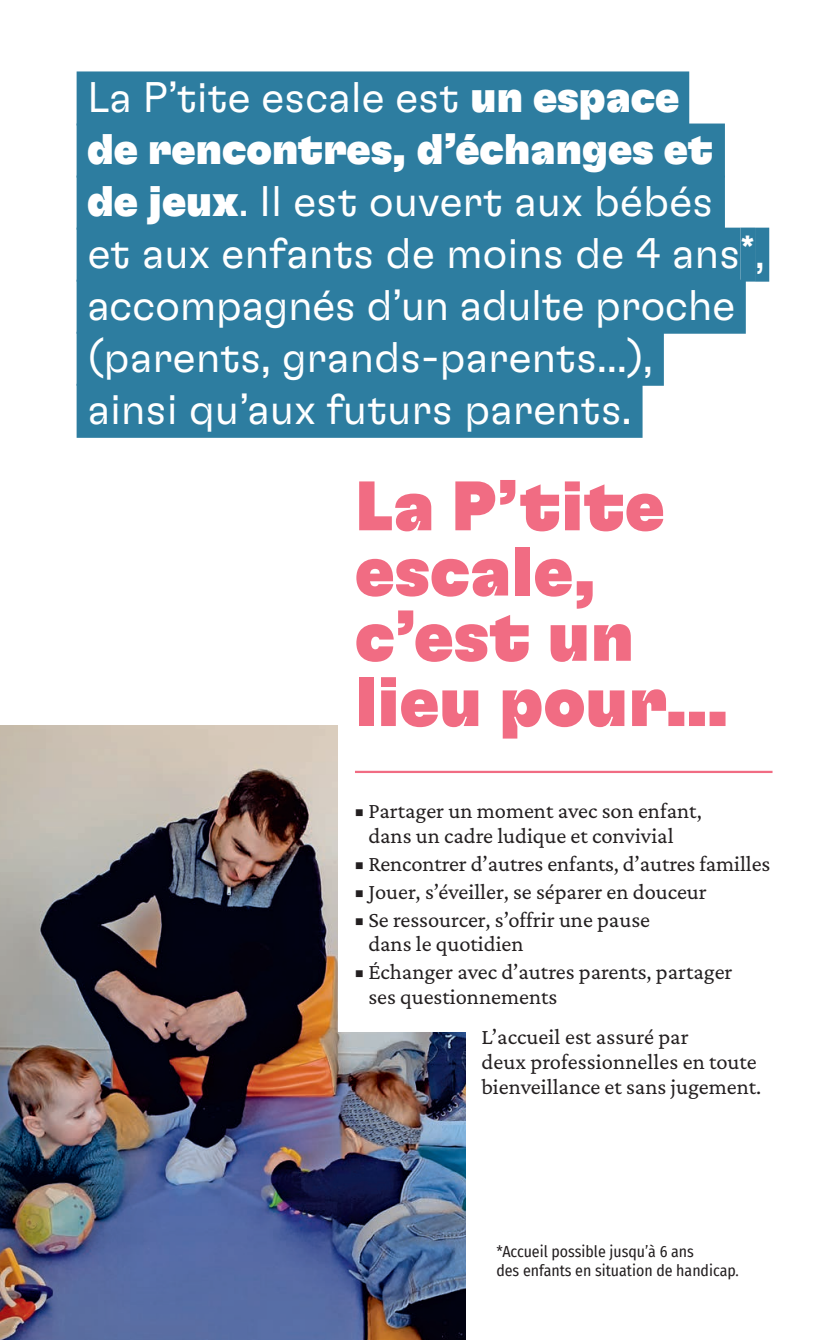
<style>
.page{position:relative;width:830px;height:1340px;background:#fff}
.page>*{position:absolute;margin:0;border:0;box-sizing:border-box;transform-origin:0 0}
.t1{font:69.75px/65.2px "GT Flexa Bl";color:#f16c83}
.t2{font:300 42.75px/52px "GT Flexa";letter-spacing:.01em;color:#fff}
.t3{font:42.75px "GT Flexa Bl";letter-spacing:-.005em;color:#fff}
.t4{font:22.5px/24.8px "Crimson Pro";color:#231f20}
.t5{font:15.75px/18.9px "Fira Sans Condensed";color:#231f20}
.s1{font-family:"GT Flexa Bl";font-weight:400}
.s2{font-family:"GT Flexa Bl";font-size:20.25px}
.s3{color:#fff}
</style>
<div class="page">
<div style="left:77px;top:71px;width:612px;height:54px;background:#2d7da0"></div>
<div style="left:77px;top:123px;width:647px;height:54px;background:#2d7da0"></div>
<div style="left:77px;top:176px;width:647px;height:54px;background:#2d7da0"></div>
<div style="left:77px;top:228px;width:663px;height:54px;background:#2d7da0"></div>
<div style="left:740px;top:227px;width:14px;height:54px;background:#2d7da0"></div>
<div style="left:754px;top:228px;width:14px;height:54px;background:#2d7da0"></div>
<div style="left:77px;top:280px;width:668px;height:54px;background:#2d7da0"></div>
<div style="left:77px;top:332px;width:586px;height:54px;background:#2d7da0"></div>
<div style="left:77px;top:384px;width:565px;height:54px;background:#2d7da0"></div>
<img style="left:0;top:725px;width:465px;height:614px">
<div style="left:338px;top:452px;width:484px;height:579px;background:#fff"></div>
<hr style="left:355px;top:770px;width:417px;height:3px;background:#f16c83">
<h2 class="t2" style="left:88px;top:69px;width:593px">La P’tite escale est <span class="s1">un espace</span></h2>
<h2 class="t3" style="left:87px;top:122px;width:628px">de rencontres, d’échanges et</h2>
<h2 class="t2" style="left:87px;top:174px;width:679px"><span class="s1">de jeux</span>. Il est ouvert aux bébés et aux enfants de moins de 4 ans<sup>*</sup>, accompagnés d’un adulte proche (parents, grands-parents...),<br>ainsi qu’aux futurs parents.</h2>
<h1 class="t1" style="left:355px;top:471px;width:375px">La P’tite escale, c’est un lieu pour…</h1>
<p class="t4" style="left:368px;top:797px;width:335px;text-indent:-13px"><span class="s2">•</span> Partager un moment avec son enfant, dans un cadre ludique et convivial</p>
<p class="t4" style="left:355px;top:850px;width:416px"><span class="s2">•</span> Rencontrer d’autres enfants, d’autres familles</p>
<p class="t4" style="left:355px;top:878px;width:353px"><span class="s2">•</span> Jouer, s’éveiller, se séparer en douceur</p>
<p class="t4" style="left:368px;top:906px;width:283px;text-indent:-13px"><span class="s2">•</span> Se ressourcer, s’offrir une pause dans le quotidien</p>
<p class="t4" style="left:368px;top:959px;width:365px;text-indent:-13px"><span class="s2">•</span> Échanger avec d’autres parents, partager ses questionnements</p>
<p class="t4" style="left:481px;top:1024px;width:286px">L’accueil est assuré par<br>deux professionnelles en toute bienveillance et sans jugement.<span class="s3">.</span></p>
<p class="t5" style="left:496px;top:1241px;width:244px">*Accueil possible jusqu’à 6 ans<br>des enfants en situation de handicap.</p>
</div>
